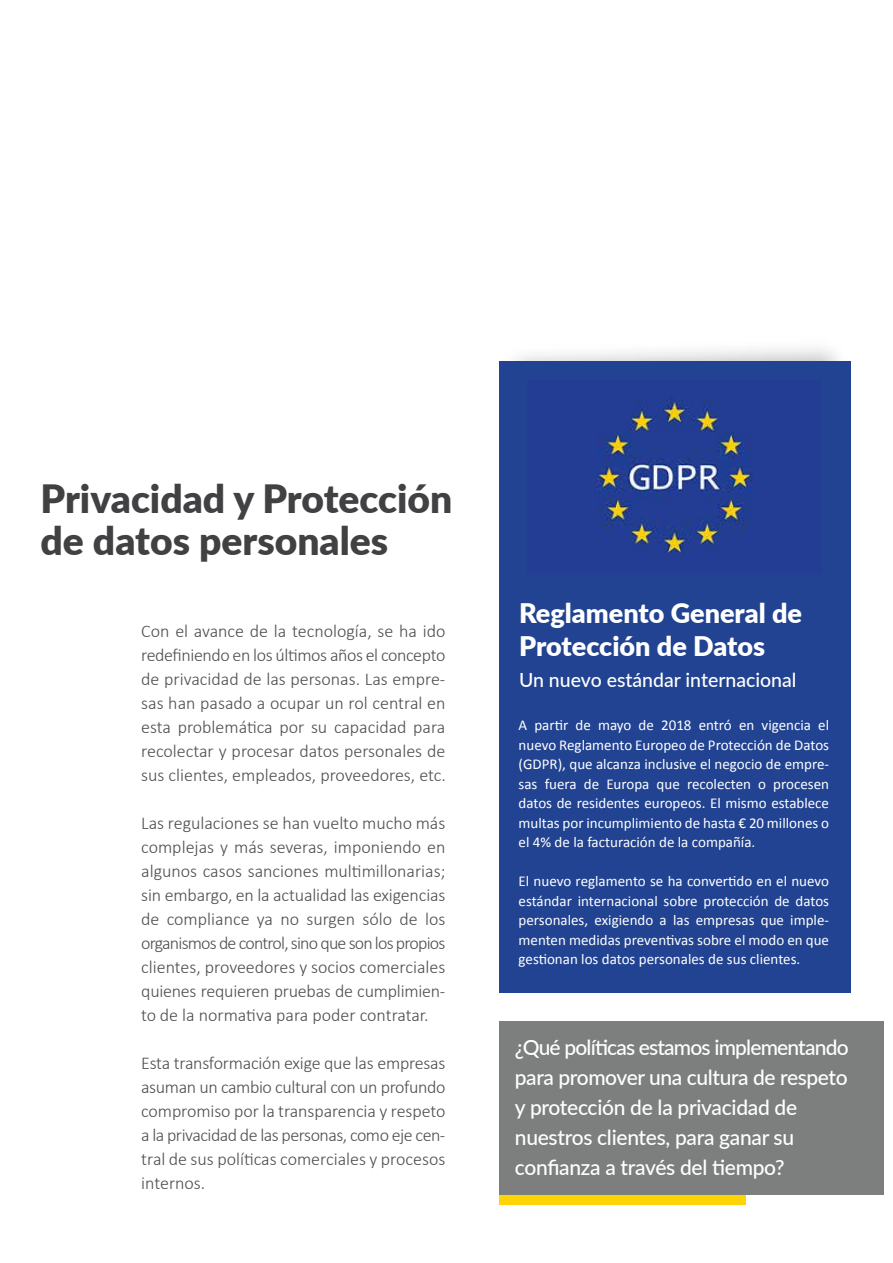
<style>
.page{position:relative;width:893px;height:1263px;background:#fff}
.page>*{position:absolute;margin:0;border:0;box-sizing:border-box;transform-origin:0 0}
.t1{font:900 39px/42px "Lato";color:#414042}
.t2{font:900 27px/33px "Lato";color:#fff}
.t3{font:500 21px/30px "Lato";letter-spacing:-.02em;color:#fff}
.t4{font:500 19.5px "Lato";color:#fff}
.t5{font:300 18px/24px "Calibri";color:#4d4d4f;text-align:justify}
.t6{font:15px/19.5px "Calibri";color:#fff;text-align:justify}
</style>
<div class="page">
<div style="left:499px;top:1021px;width:385px;height:174px;background:#7d7e7e"></div>
<div style="left:499px;top:1195px;width:247px;height:9px;background:#fed404"></div>
<div style="left:499px;top:361px;width:352px;height:632px;background:#214391"></div>
<img style="left:596px;top:397px;width:157px;height:156px">
<h1 class="t1" style="left:41px;top:476px;width:413px">Privacidad y Protección de datos personales</h1>
<p class="t5" style="left:141px;top:619px;width:306px">Con el avance de la tecnología, se ha ido redefiniendo en los últimos años el concepto de privacidad de las personas. Las empre&shy;sas han pasado a ocupar un rol central en esta problemática por su capacidad para recolectar y procesar datos personales de sus clientes, empleados, proveedores, etc.</p>
<p class="t5" style="left:141px;top:811px;width:306px">Las regulaciones se han vuelto mucho más complejas y más severas, imponiendo en algunos casos sanciones multimillonarias; sin embargo, en la actualidad las exigencias de compliance ya no surgen sólo de los organismos de control, sino que son los propios clientes, proveedores y socios comerciales quienes requieren pruebas de cumplimien&shy;to de la normativa para poder contratar.</p>
<p class="t5" style="left:141px;top:1051px;width:306px">Esta transformación exige que las empresas asuman un cambio cultural con un profundo compromiso por la transparencia y respeto a la privacidad de las personas, como eje cen&shy;tral de sus políticas comerciales y procesos internos.</p>
<h2 class="t2" style="left:519px;top:595px;width:284px">Reglamento General de<br>Protección de Datos</h2>
<p class="t4" style="left:519px;top:666px;width:279px">Un nuevo estándar internacional</p>
<p class="t6" style="left:519px;top:715px;width:312px">A partir de mayo de 2018 entró en vigencia el nuevo Reglamento Europeo de Protección de Datos (GDPR), que alcanza inclusive el negocio de empre&shy;sas fuera de Europa que recolecten o procesen datos de residentes europeos. El mismo establece multas por incumplimiento de hasta € 20 millones o el 4% de la facturación de la compañía.</p>
<p class="t6" style="left:519px;top:871px;width:312px">El nuevo reglamento se ha convertido en el nuevo estándar internacional sobre protección de datos personales, exigiendo a las empresas que imple&shy;menten medidas preventivas sobre el modo en que gestionan los datos personales de sus clientes.</p>
<p class="t3" style="left:515px;top:1031px;width:335px">¿Qué políticas estamos implementando para promover una cultura de respeto y protección de la privacidad de nuestros clientes, para ganar su confianza a través del tiempo?</p>
</div>
